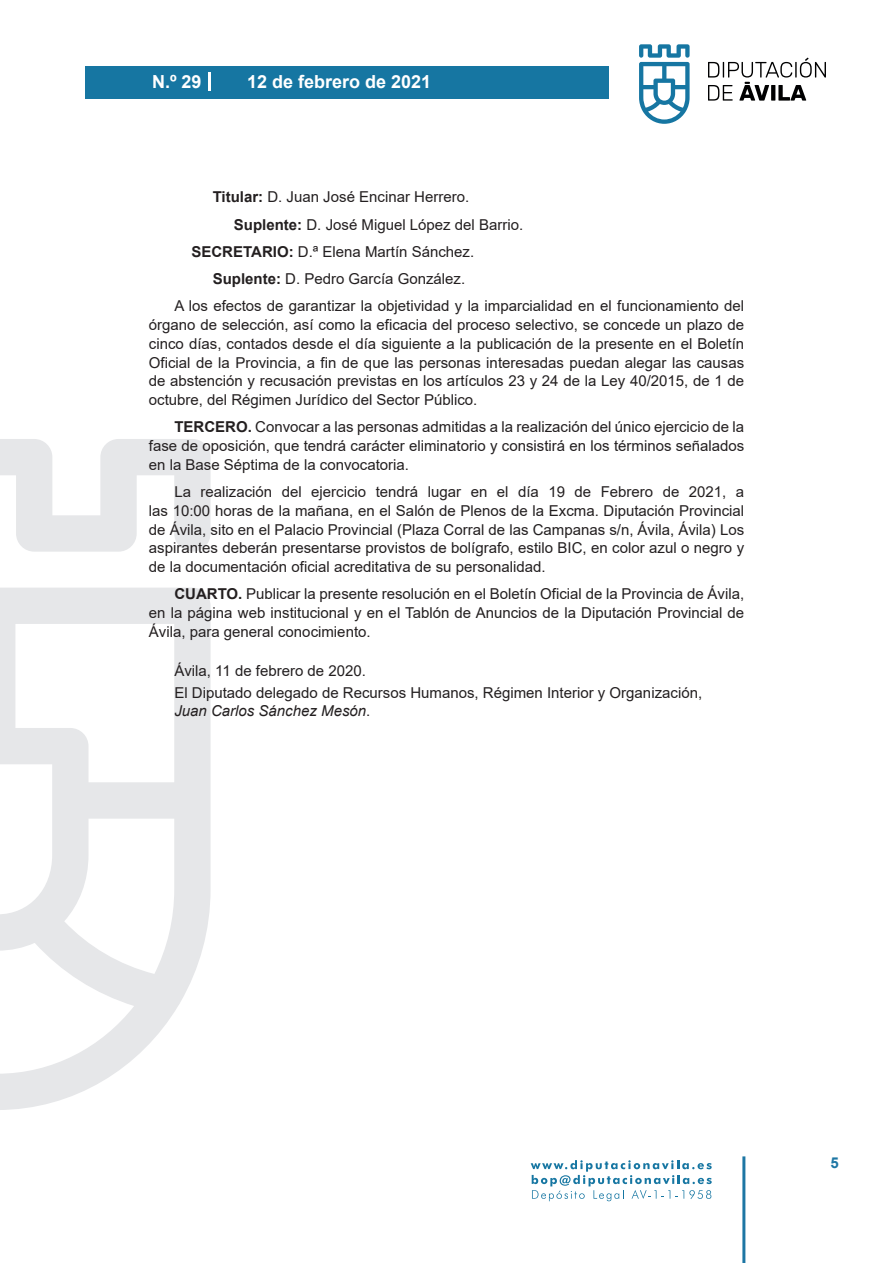
<style>
.page{position:relative;width:893px;height:1263px;background:#fff}
.page>*{position:absolute;margin:0;border:0;box-sizing:border-box;transform-origin:0 0}
.t1{font:700 18px "Arial";color:#fff}
.t2{font:15px/18.8px "Arial";color:#231f20;text-align:justify}
.t3{font:italic 15px "Arial";color:#231f20}
.t4{font:700 15px "Arial";color:#1d76a4}
.s1{font-weight:700}
.s2{font-style:normal}
</style>
<div class="page">
<svg style="left:531px;top:1160px;width:181px;height:41px"></svg>
<div style="left:85px;top:66px;width:523px;height:33px;background:#1676a2"></div>
<svg style="left:639px;top:44px;width:51px;height:80px"></svg>
<svg style="left:708px;top:58px;width:118px;height:43px"></svg>
<hr style="left:742px;top:1156px;width:3px;height:107px;background:#1d76a4">
<svg style="left:208px;top:72px;width:2px;height:18px"></svg>
<svg style="left:0;top:439px;width:211px;height:671px"></svg>
<p class="t1" style="left:152px;top:69px;width:51px">N.º 29</p>
<p class="t1" style="left:247px;top:69px;width:186px">12 de febrero de 2021</p>
<p class="t2" style="left:213px;top:188px;width:258px"><span class="s1">Titular:</span> D. Juan José Encinar Herrero.</p>
<p class="t2" style="left:234px;top:215px;width:291px"><span class="s1">Suplente:</span> D. José Miguel López del Barrio.</p>
<p class="t2" style="left:191px;top:242px;width:284px"><span class="s1">SECRETARIO:</span> D.ª Elena Martín Sánchez.</p>
<p class="t2" style="left:213px;top:269px;width:254px"><span class="s1">Suplente:</span> D. Pedro García González.</p>
<p class="t2" style="left:174px;top:297px;width:571px">A los efectos de garantizar la objetividad y la imparcialidad en el funcionamiento del</p>
<p class="t2" style="left:149px;top:315px;width:597px">órgano de selección, así como la eficacia del proceso selectivo, se concede un plazo de cinco días, contados desde el día siguiente a la publicación de la presente en el Boletín Oficial de la Provincia, a fin de que las personas interesadas puedan alegar las causas de abstención y recusación previstas en los artículos 23 y 24 de la Ley 40/2015, de 1 de octubre, del Régimen Jurídico del Sector Público.</p>
<p class="t2" style="left:149px;top:418px;width:597px;text-indent:26px"><span class="s1">TERCERO.</span> Convocar a las personas admitidas a la realización del único ejercicio de la fase de oposición, que tendrá carácter eliminatorio y consistirá en los términos señalados en la Base Séptima de la convocatoria.</p>
<p class="t2" style="left:149px;top:482px;width:597px;text-indent:26px">La realización del ejercicio tendrá lugar en el día 19 de Febrero de 2021, a las 10:00 horas de la mañana, en el Salón de Plenos de la Excma. Diputación Provincial de Ávila, sito en el Palacio Provincial (Plaza Corral de las Campanas s/n, Ávila, Ávila) Los aspirantes deberán presentarse provistos de bolígrafo, estilo BIC, en color azul o negro y de la documentación oficial acreditativa de su personalidad.</p>
<p class="t2" style="left:149px;top:585px;width:597px;text-indent:26px"><span class="s1">CUARTO.</span> Publicar la presente resolución en el Boletín Oficial de la Provincia de Ávila, en la página web institucional y en el Tablón de Anuncios de la Diputación Provincial de Ávila, para general conocimiento.</p>
<p class="t2" style="left:174px;top:660px;width:529px;line-height:22.2px">Ávila, 11 de febrero de 2020.<br>El Diputado delegado de Recursos Humanos, Régimen Interior y Organización,</p>
<p class="t3" style="left:174px;top:701px;width:197px">Juan Carlos Sánchez Mesón<span class="s2">.</span></p>
<p class="t4" style="left:831px;top:1152px;width:10px">5</p>
</div>
